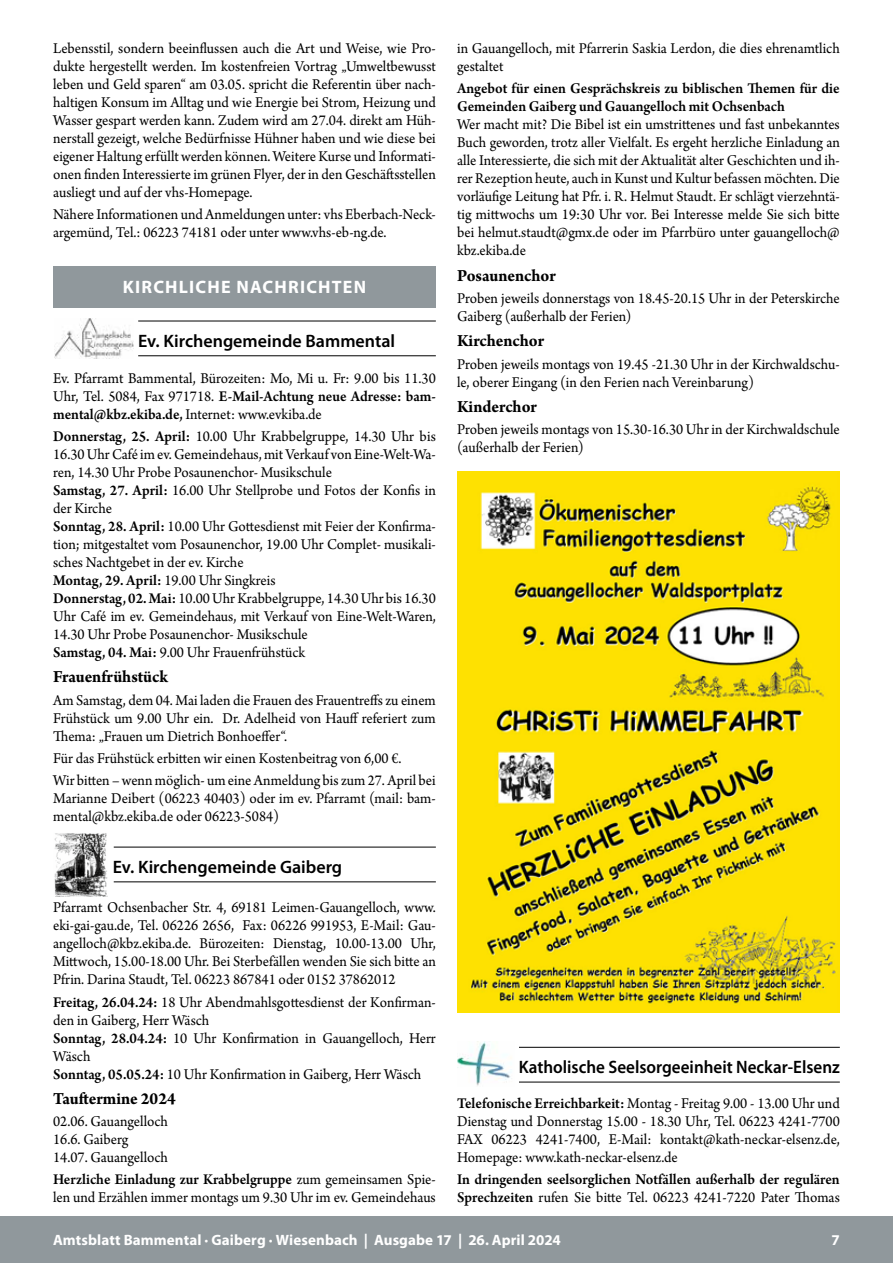
<style>
.page{position:relative;width:893px;height:1263px;background:#fff}
.page>*{position:absolute;margin:0;border:0;box-sizing:border-box;transform-origin:0 0}
.t1{font:700 18px "Arno Pro";letter-spacing:-.005em;color:#000;scale:.95 1}
.t2{font:600 18px "Myriad Pro";color:#000}
.t3{font:600 18px "Myriad Pro";color:#000;scale:.95 1}
.t4{font:700 18px "Myriad Pro";letter-spacing:.065em;color:#fff}
.t5{font:15.75px/18px "Arno Pro";color:#000;scale:.95 1}
.t6{font:600 15.75px/18px "Arno Pro";color:#000;scale:.95 1}
.t7{font:700 15px "Myriad Pro";letter-spacing:.005em;color:#fff}
.s1{font-weight:600}
.s2{font-weight:400}
</style>
<div class="page">
<div style="left:0;top:1216px;width:893px;height:47px;background:#90989c"></div>
<hr style="left:138px;top:321px;width:298px;height:1px;background:#000">
<hr style="left:138px;top:355px;width:298px;height:1px;background:#000">
<hr style="left:114px;top:847px;width:322px;height:1px;background:#000">
<hr style="left:114px;top:881px;width:322px;height:1px;background:#000">
<div style="left:53px;top:266px;width:383px;height:42px;background:#90989c"></div>
<img style="left:54px;top:318px;width:80px;height:40px">
<img style="left:54px;top:833px;width:54px;height:63px">
<hr style="left:457px;top:1047px;width:383px;height:1px;background:#000">
<hr style="left:457px;top:1082px;width:383px;height:1px;background:#000">
<img style="left:457px;top:472px;width:383px;height:541px">
<div style="left:457px;top:1041px;width:62px;height:45px;background:#fff"></div>
<img style="left:457px;top:1041px;width:54px;height:45px">
<p class="t5" style="left:53px;top:40px;width:404px;text-align:justify">Lebensstil, sondern beeinflussen auch die Art und Weise, wie Pro&shy;dukte hergestellt werden. Im kostenfreien Vortrag „Umweltbewusst leben und Geld sparen“ am 03.05. spricht die Referentin über nach&shy;haltigen Konsum im Alltag und wie Energie bei Strom, Heizung und Wasser gespart werden kann. Zudem wird am 27.04. direkt am Hüh&shy;nerstall gezeigt, welche Bedürfnisse Hühner haben und wie diese bei eigener Haltung erfüllt werden können. Weitere Kurse und Informati&shy;onen finden Interessierte im grünen Flyer, der in den Geschäftsstellen ausliegt und auf der vhs-Homepage.</p>
<p class="t5" style="left:53px;top:207px;width:404px">Nähere Informationen und Anmeldungen unter: vhs Eberbach-Neck&shy;argemünd, Tel.: 06223 74181 oder unter www.vhs-eb-ng.de.</p>
<p class="t4" style="left:123px;top:275px;width:245px">KIRCHLICHE NACHRICHTEN</p>
<p class="t2" style="left:138px;top:329px;width:259px">Ev. Kirchengemeinde Bammental</p>
<p class="t5" style="left:53px;top:370px;width:404px;text-align:justify">Ev. Pfarramt Bammental, Bürozeiten: Mo, Mi u. Fr: 9.00 bis 11.30<br>Uhr, Tel. 5084, Fax 971718. <span class="s1">E-Mail-Achtung neue Adresse: bam&shy;mental@kbz.ekiba.de,</span> Internet: www.evkiba.de</p>
<p class="t5" style="left:53px;top:428px;width:404px"><span class="s1">Donnerstag, 25. April:</span> 10.00 Uhr Krabbelgruppe, 14.30 Uhr bis 16.30 Uhr Café im ev. Gemeindehaus, mit Verkauf von Eine-Welt-Wa&shy;ren, 14.30 Uhr Probe Posaunenchor- Musikschule<br><span class="s1">Samstag, 27. April:</span> 16.00 Uhr Stellprobe und Fotos der Konfis in der Kirche<br><span class="s1">Sonntag, 28. April:</span> 10.00 Uhr Gottesdienst mit Feier der Konfirma&shy;tion; mitgestaltet vom Posaunenchor, 19.00 Uhr Complet- musikali&shy;sches Nachtgebet in der ev. Kirche<br><span class="s1">Montag, 29. April:</span> 19.00 Uhr Singkreis<br><span class="s1">Donnerstag, 02. Mai:</span> 10.00 Uhr Krabbelgruppe, 14.30 Uhr bis 16.30<br>Uhr Café im ev. Gemeindehaus, mit Verkauf von Eine-Welt-Waren, 14.30 Uhr Probe Posaunenchor- Musikschule<br><span class="s1">Samstag, 04. Mai:</span> 9.00 Uhr Frauenfrühstück</p>
<p class="t1" style="left:53px;top:667px;width:122px">Frauenfrühstück</p>
<p class="t5" style="left:53px;top:692px;width:404px;text-align:justify">Am Samstag, dem 04. Mai laden die Frauen des Frauentreffs zu einem Frühstück um 9.00 Uhr ein. Dr. Adelheid von Hauff referiert zum Thema: „Frauen um Dietrich Bonhoeffer“.</p>
<p class="t5" style="left:53px;top:748px;width:404px;line-height:22.2px">Für das Frühstück erbitten wir einen Kostenbeitrag von 6,00 €.<br>Wir bitten – wenn möglich- um eine Anmeldung bis zum 27. April bei</p>
<p class="t5" style="left:53px;top:790px;width:404px">Marianne Deibert (06223 40403) oder im ev. Pfarramt (mail: bam&shy;mental@kbz.ekiba.de oder 06223-5084)</p>
<p class="t2" style="left:113px;top:855px;width:231px">Ev. Kirchengemeinde Gaiberg</p>
<p class="t5" style="left:53px;top:899px;width:404px;text-align:justify">Pfarramt Ochsenbacher Str. 4, 69181 Leimen-Gauangelloch, www. eki-gai-gau.de, Tel. 06226 2656, Fax: 06226 991953, E-Mail: Gau&shy;angelloch@kbz.ekiba.de. Bürozeiten: Dienstag, 10.00-13.00 Uhr, Mittwoch, 15.00-18.00 Uhr. Bei Sterbefällen wenden Sie sich bitte an Pfrin. Darina Staudt, Tel. 06223 867841 oder 0152 37862012</p>
<p class="t5" style="left:53px;top:993px;width:404px"><span class="s1">Freitag, 26.04.24:</span> 18 Uhr Abendmahlsgottesdienst der Konfirman&shy;den in Gaiberg, Herr Wäsch<br><span class="s1">Sonntag, 28.04.24:</span> 10 Uhr Konfirmation in Gauangelloch, Herr Wäsch<br><span class="s1">Sonntag, 05.05.24:</span> 10 Uhr Konfirmation in Gaiberg, Herr Wäsch</p>
<p class="t1" style="left:53px;top:1088px;width:131px">Tauftermine 2024</p>
<p class="t5" style="left:53px;top:1113px;width:122px">02.06. Gauangelloch<br>16.6. Gaiberg<br>14.07. Gauangelloch</p>
<p class="t5" style="left:53px;top:1171px;width:404px"><span class="s1">Herzliche Einladung zur Krabbelgruppe</span> zum gemeinsamen Spie&shy;len und Erzählen immer montags um 9.30 Uhr im ev. Gemeindehaus</p>
<p class="t5" style="left:457px;top:40px;width:404px">in Gauangelloch, mit Pfarrerin Saskia Lerdon, die dies ehrenamtlich gestaltet</p>
<p class="t6" style="left:457px;top:81px;width:404px">Angebot für einen Gesprächskreis zu biblischen Themen für die<br>Gemeinden Gaiberg und Gauangelloch mit Ochsenbach</p>
<p class="t5" style="left:457px;top:117px;width:404px;text-align:justify">Wer macht mit? Die Bibel ist ein umstrittenes und fast unbekanntes Buch geworden, trotz aller Vielfalt. Es ergeht herzliche Einladung an alle Interessierte, die sich mit der Aktualität alter Geschichten und ih&shy;rer Rezeption heute, auch in Kunst und Kultur befassen möchten. Die vorläufige Leitung hat Pfr. i. R. Helmut Staudt. Er schlägt vierzehntä&shy;tig mittwochs um 19:30 Uhr vor. Bei Interesse melde Sie sich bitte bei helmut.staudt@gmx.de oder im Pfarrbüro unter gauangelloch@ kbz.ekiba.de</p>
<p class="t1" style="left:457px;top:265px;width:105px">Posaunenchor</p>
<p class="t5" style="left:457px;top:290px;width:404px">Proben jeweils donnerstags von 18.45-20.15 Uhr in der Peterskirche<br>Gaiberg (außerhalb der Ferien)</p>
<p class="t1" style="left:457px;top:330px;width:93px">Kirchenchor</p>
<p class="t5" style="left:457px;top:356px;width:404px">Proben jeweils montags von 19.45 -21.30 Uhr in der Kirchwaldschu&shy;le, oberer Eingang (in den Ferien nach Vereinbarung)</p>
<p class="t1" style="left:457px;top:396px;width:86px">Kinderchor</p>
<p class="t5" style="left:457px;top:421px;width:404px">Proben jeweils montags von 15.30-16.30 Uhr in der Kirchwaldschule (außerhalb der Ferien)</p>
<p class="t3" style="left:519px;top:1056px;width:339px">Katholische Seelsorgeeinheit Neckar-Elsenz</p>
<p class="t5" style="left:457px;top:1095px;width:404px;text-align:justify"><span class="s1">Telefonische Erreichbarkeit:</span> Montag - Freitag 9.00 - 13.00 Uhr und Dienstag und Donnerstag 15.00 - 18.30 Uhr, Tel. 06223 4241-7700<br>FAX 06223 4241-7400, E-Mail: kontakt@kath-neckar-elsenz.de, Homepage: www.kath-neckar-elsenz.de</p>
<p class="t6" style="left:457px;top:1171px;width:404px">In dringenden seelsorglichen Notfällen außerhalb der regulären<br>Sprechzeiten <span class="s2">rufen Sie bitte Tel. 06223 4241-7220 Pater Thomas</span></p>
<p class="t7" style="left:53px;top:1230px;width:509px">Amtsblatt Bammental · Gaiberg · Wiesenbach | Ausgabe 17 | 26. April 2024</p>
<p class="t7" style="left:831px;top:1230px;width:10px">7</p>
</div>
